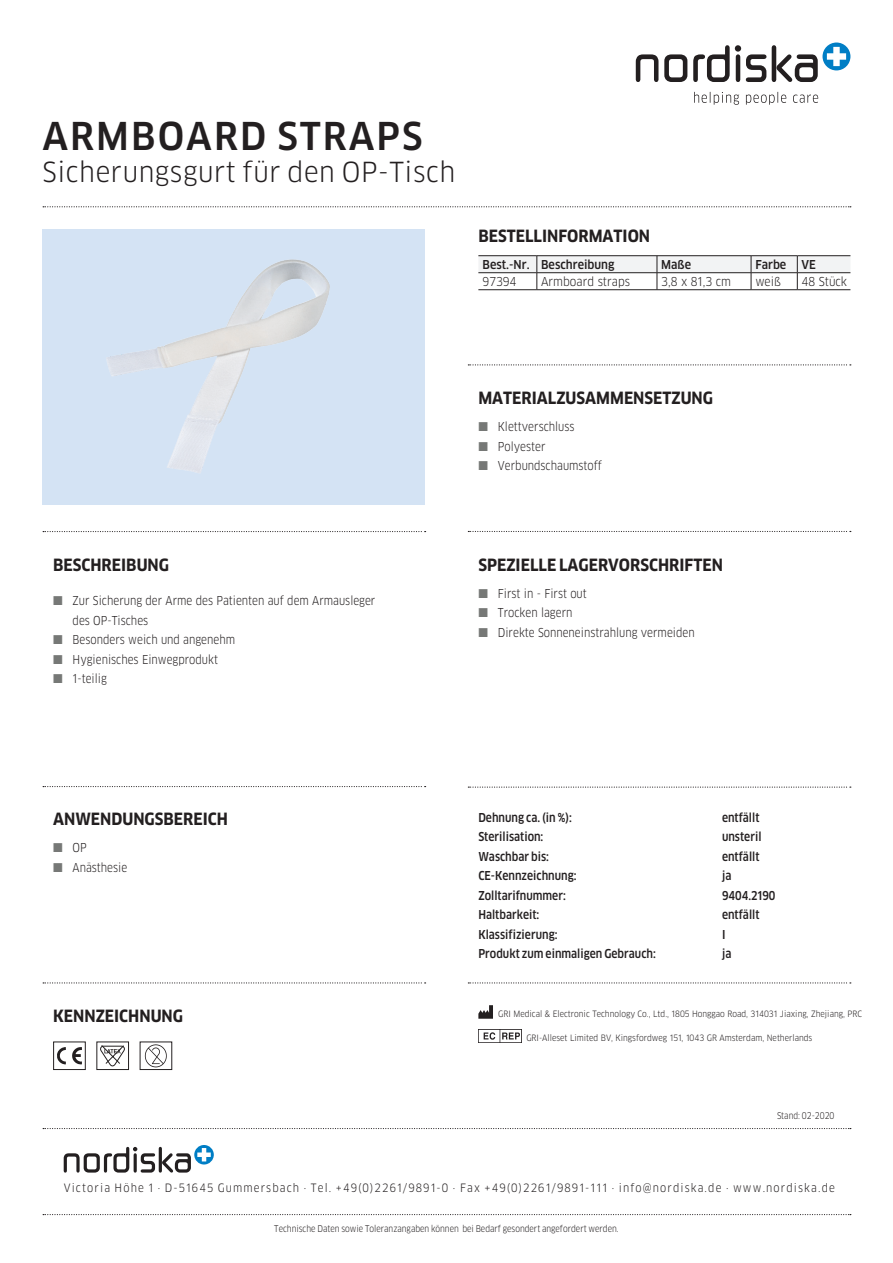
<style>
.page{position:relative;width:893px;height:1263px;background:#fff}
.page>*{position:absolute;margin:0;border:0;box-sizing:border-box;transform-origin:0 0}
.t1{font:500 37.5px "Clan Narrow LF";letter-spacing:.05em;color:#231f20;scale:1.05 1}
.t2{font:27px "Clan Narrow LF";letter-spacing:.02em;color:#231f20;scale:1.05 1}
.t3{font:700 16.5px "Clan Narrow LF";color:#231f20}
.t4{font:12px/19.5px "Clan Narrow LF";color:#231f20;scale:.95 1}
.t5{font:500 12px "Clan Narrow LF";color:#231f20;scale:.95 1}
.t6{font:12px "Clan Narrow LF";color:#231f20}
.t7{font:500 12px "Clan Narrow LF";color:#231f20}
.t8{font:11.25px "Clan Narrow LF";letter-spacing:.1em;color:#231f20}
.t9{font:9px "Clan Narrow LF";color:#231f20;scale:.95 1}
.t10{font:8.55px "Clan Narrow LF";color:#231f20}
.s1{font-family:"European Pi Three";color:#767876}
</style>
<div class="page">
<div style="left:43px;top:229px;width:382px;height:276px;background:#d4e3f4"></div>
<svg style="left:43px;top:1128px;width:808px;height:1px"></svg>
<svg style="left:43px;top:206px;width:808px;height:1px"></svg>
<svg style="left:43px;top:531px;width:383px;height:1px"></svg>
<svg style="left:468px;top:364px;width:383px;height:1px"></svg>
<svg style="left:468px;top:531px;width:383px;height:1px"></svg>
<svg style="left:468px;top:786px;width:383px;height:2px"></svg>
<svg style="left:43px;top:786px;width:383px;height:1px"></svg>
<svg style="left:43px;top:982px;width:383px;height:1px"></svg>
<svg style="left:43px;top:1214px;width:808px;height:1px"></svg>
<svg style="left:64px;top:1147px;width:91px;height:25px"></svg>
<hr style="left:159px;top:1147px;width:3px;height:25px;background:#231f20;border-radius:2px">
<svg style="left:162px;top:1153px;width:29px;height:20px"></svg>
<svg style="left:194px;top:1145px;width:20px;height:19px"></svg>
<svg style="left:197px;top:1148px;width:14px;height:13px"></svg>
<svg style="left:636px;top:54px;width:22px;height:28px"></svg>
<svg style="left:664px;top:54px;width:23px;height:28px"></svg>
<div style="left:735px;top:45px;width:6px;height:7px;background:#231f20;border-radius:50%"></div>
<hr style="left:736px;top:54px;width:4px;height:28px;background:#231f20;border-radius:2px">
<svg style="left:746px;top:54px;width:20px;height:28px"></svg>
<svg style="left:693px;top:45px;width:37px;height:37px"></svg>
<hr style="left:772px;top:45px;width:4px;height:37px;background:#231f20;border-radius:2px">
<svg style="left:776px;top:53px;width:42px;height:29px"></svg>
<svg style="left:822px;top:43px;width:28px;height:27px"></svg>
<svg style="left:827px;top:47px;width:19px;height:19px"></svg>
<svg style="left:694px;top:92px;width:124px;height:13px"></svg>
<hr style="left:478px;top:255px;width:59px;height:1px;background:#231f20">
<hr style="left:537px;top:255px;width:120px;height:1px;background:#231f20">
<hr style="left:657px;top:255px;width:94px;height:1px;background:#231f20">
<hr style="left:751px;top:255px;width:46px;height:1px;background:#231f20">
<hr style="left:797px;top:255px;width:53px;height:1px;background:#231f20">
<svg style="left:478px;top:256px;width:372px;height:34px"></svg>
<img style="left:144px;top:1044px;width:23px;height:24px">
<div style="left:96px;top:1041px;width:33px;height:29px;border:1px solid #231f20"></div>
<svg style="left:100px;top:1045px;width:25px;height:21px"></svg>
<div style="left:53px;top:1041px;width:33px;height:29px;border:1px solid #231f20"></div>
<svg style="left:57px;top:1047px;width:9px;height:17px"></svg>
<svg style="left:72px;top:1047px;width:10px;height:18px"></svg>
<svg style="left:468px;top:982px;width:383px;height:1px"></svg>
<svg style="left:478px;top:1005px;width:15px;height:14px"></svg>
<img style="left:478px;top:1029px;width:43px;height:14px">
<img style="left:42px;top:232px;width:288px;height:262px">
<h1 class="t1" style="left:43px;top:113px;width:364px">ARMBOARD STRAPS</h1>
<h2 class="t2" style="left:43px;top:155px;width:395px">Sicherungsgurt für den OP-Tisch</h2>
<h3 class="t3" style="left:478px;top:225px;width:173px">BESTELLINFORMATION</h3>
<p class="t7" style="left:483px;top:257px;width:133px">Best.-Nr. Beschreibung</p>
<p class="t7" style="left:661px;top:257px;width:31px">Maße</p>
<p class="t7" style="left:755px;top:257px;width:33px">Farbe</p>
<p class="t7" style="left:801px;top:257px;width:16px">VE</p>
<p class="t6" style="left:483px;top:274px;width:36px">97394</p>
<p class="t6" style="left:541px;top:274px;width:90px">Armboard straps</p>
<p class="t6" style="left:661px;top:274px;width:71px">3,8 x 81,3 cm</p>
<p class="t6" style="left:755px;top:274px;width:27px">weiß</p>
<p class="t6" style="left:801px;top:274px;width:47px">48 Stück</p>
<h3 class="t3" style="left:53px;top:555px;width:117px">BESCHREIBUNG</h3>
<p class="t4" style="left:53px;top:591px;width:341px"><span class="s1">M</span> Zur Sicherung der Arme des Patienten auf dem Armausleger</p>
<p class="t4" style="left:73px;top:611px;width:81px">des OP-Tisches</p>
<p class="t4" style="left:53px;top:630px;width:193px"><span class="s1">M</span> Besonders weich und angenehm</p>
<p class="t4" style="left:53px;top:650px;width:175px"><span class="s1">M</span> Hygienisches Einwegprodukt</p>
<p class="t4" style="left:53px;top:669px;width:58px"><span class="s1">M</span> 1-teilig</p>
<h3 class="t3" style="left:478px;top:388px;width:236px">MATERIALZUSAMMENSETZUNG</h3>
<p class="t4" style="left:478px;top:417px;width:132px"><span class="s1">M</span> Klettverschluss<br><span class="s1">M</span> Polyester<br><span class="s1">M</span> Verbundschaumstoff</p>
<h3 class="t3" style="left:478px;top:555px;width:246px">SPEZIELLE LAGERVORSCHRIFTEN</h3>
<p class="t4" style="left:478px;top:584px;width:229px"><span class="s1">M</span> First in - First out<br><span class="s1">M</span> Trocken lagern<br><span class="s1">M</span> Direkte Sonneneinstrahlung vermeiden</p>
<h3 class="t3" style="left:53px;top:809px;width:176px">ANWENDUNGSBEREICH</h3>
<p class="t4" style="left:53px;top:838px;width:80px"><span class="s1">M</span> OP<br><span class="s1">M</span> Anästhesie</p>
<p class="t5" style="left:478px;top:810px;width:100px">Dehnung ca. (in %):</p>
<p class="t5" style="left:722px;top:810px;width:41px">entfällt</p>
<p class="t5" style="left:478px;top:830px;width:70px">Sterilisation:</p>
<p class="t5" style="left:722px;top:830px;width:43px">unsteril</p>
<p class="t5" style="left:478px;top:849px;width:76px">Waschbar bis:</p>
<p class="t5" style="left:722px;top:849px;width:41px">entfällt</p>
<p class="t5" style="left:478px;top:869px;width:105px">CE-Kennzeichnung:</p>
<p class="t5" style="left:722px;top:869px;width:11px">ja</p>
<p class="t5" style="left:478px;top:888px;width:94px">Zolltarifnummer:</p>
<p class="t5" style="left:722px;top:888px;width:58px">9404.2190</p>
<p class="t5" style="left:478px;top:908px;width:66px">Haltbarkeit:</p>
<p class="t5" style="left:722px;top:908px;width:41px">entfällt</p>
<p class="t5" style="left:478px;top:927px;width:85px">Klassifizierung:</p>
<p class="t5" style="left:722px;top:927px;width:5px">I</p>
<p class="t5" style="left:478px;top:947px;width:188px">Produkt zum einmaligen Gebrauch:</p>
<p class="t5" style="left:722px;top:947px;width:11px">ja</p>
<h3 class="t3" style="left:53px;top:1005px;width:131px">KENNZEICHNUNG</h3>
<p class="t10" style="left:498px;top:1008px;width:365px">GRI Medical &amp; Electronic Technology Co., Ltd., 1805 Honggao Road, 314031 Jiaxing, Zhejiang, PRC</p>
<p class="t10" style="left:526px;top:1032px;width:287px">GRI-Alleset Limited BV, Kingsfordweg 151, 1043 GR Amsterdam, Netherlands</p>
<p class="t9" style="left:777px;top:1110px;width:62px">Stand: 02-2020</p>
<p class="t8" style="left:64px;top:1181px;width:773px">Victoria Höhe 1 . D-51645 Gummersbach . Tel. +49(0)2261/9891-0 . Fax +49(0)2261/9891-111 . info@nordiska.de . www.nordiska.de</p>
<p class="t9" style="left:274px;top:1223px;width:364px">Technische Daten sowie Toleranzangaben können bei Bedarf gesondert angefordert werden.</p>
</div>
